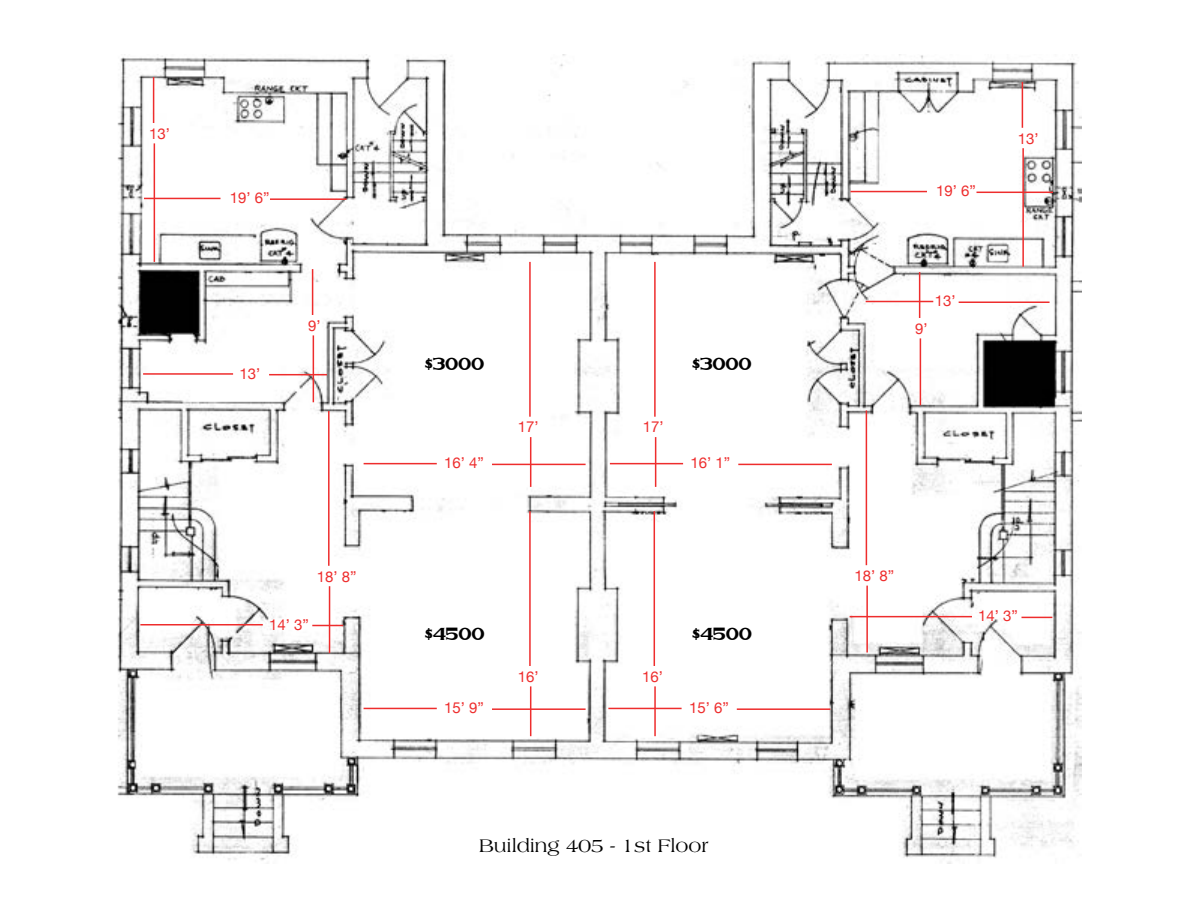
<style>
.page{position:relative;width:1188px;height:918px;background:#fff}
.page>*{position:absolute;margin:0;border:0;box-sizing:border-box;transform-origin:0 0}
.t1{font:19.5px "Americana Std";color:#000}
.t2{font:15px "Helvetica Neue";color:#ee2d2d}
.t3{font:15px "Alphacal Black JNL";letter-spacing:-.015em;color:#000}
</style>
<div class="page">
<img style="left:117px;top:54px;width:964px;height:809px">
<hr style="left:529px;top:511px;width:2px;height:155px;background:#ee2d2d">
<hr style="left:529px;top:262px;width:2px;height:155px;background:#ee2d2d">
<hr style="left:654px;top:262px;width:2px;height:155px;background:#ee2d2d">
<hr style="left:866px;top:410px;width:1px;height:155px;background:#ee2d2d">
<hr style="left:654px;top:511px;width:1px;height:155px;background:#ee2d2d">
<hr style="left:530px;top:686px;width:1px;height:50px;background:#ee2d2d">
<hr style="left:530px;top:437px;width:1px;height:50px;background:#ee2d2d">
<hr style="left:655px;top:437px;width:1px;height:50px;background:#ee2d2d">
<hr style="left:866px;top:586px;width:2px;height:66px;background:#ee2d2d">
<hr style="left:654px;top:686px;width:2px;height:50px;background:#ee2d2d">
<hr style="left:492px;top:708px;width:94px;height:2px;background:#ee2d2d">
<hr style="left:492px;top:464px;width:94px;height:1px;background:#ee2d2d">
<hr style="left:738px;top:464px;width:94px;height:1px;background:#ee2d2d">
<hr style="left:1022px;top:617px;width:30px;height:1px;background:#ee2d2d">
<hr style="left:737px;top:708px;width:93px;height:2px;background:#ee2d2d">
<hr style="left:364px;top:708px;width:73px;height:1px;background:#ee2d2d">
<hr style="left:364px;top:463px;width:73px;height:1px;background:#ee2d2d">
<hr style="left:610px;top:463px;width:73px;height:1px;background:#ee2d2d">
<hr style="left:850px;top:616px;width:122px;height:1px;background:#ee2d2d">
<hr style="left:608px;top:708px;width:74px;height:1px;background:#ee2d2d">
<hr style="left:328px;top:411px;width:2px;height:155px;background:#ee2d2d">
<hr style="left:329px;top:586px;width:1px;height:67px;background:#ee2d2d">
<hr style="left:312px;top:625px;width:31px;height:1px;background:#ee2d2d">
<hr style="left:140px;top:624px;width:123px;height:2px;background:#ee2d2d">
<hr style="left:312px;top:269px;width:1px;height:46px;background:#ee2d2d">
<hr style="left:153px;top:77px;width:1px;height:46px;background:#ee2d2d">
<hr style="left:919px;top:272px;width:1px;height:46px;background:#ee2d2d">
<hr style="left:313px;top:335px;width:1px;height:67px;background:#ee2d2d">
<hr style="left:154px;top:143px;width:1px;height:119px;background:#ee2d2d">
<hr style="left:920px;top:338px;width:1px;height:67px;background:#ee2d2d">
<hr style="left:269px;top:374px;width:58px;height:1px;background:#ee2d2d">
<hr style="left:270px;top:198px;width:76px;height:2px;background:#ee2d2d">
<hr style="left:959px;top:302px;width:91px;height:1px;background:#ee2d2d">
<hr style="left:143px;top:373px;width:90px;height:2px;background:#ee2d2d">
<hr style="left:144px;top:198px;width:76px;height:1px;background:#ee2d2d">
<hr style="left:866px;top:301px;width:67px;height:1px;background:#ee2d2d">
<hr style="left:1022px;top:82px;width:1px;height:46px;background:#ee2d2d">
<hr style="left:1022px;top:148px;width:2px;height:119px;background:#ee2d2d">
<hr style="left:976px;top:192px;width:77px;height:1px;background:#ee2d2d">
<hr style="left:850px;top:191px;width:77px;height:1px;background:#ee2d2d">
<p class="t2" style="left:149px;top:123px;width:22px">13’</p>
<p class="t2" style="left:230px;top:187px;width:41px">19’ 6”</p>
<p class="t2" style="left:239px;top:363px;width:22px">13’</p>
<p class="t2" style="left:308px;top:315px;width:14px">9’</p>
<p class="t2" style="left:317px;top:565px;width:41px">18’ 8”</p>
<p class="t2" style="left:269px;top:613px;width:41px">14’ 3”</p>
<p class="t3" style="left:425px;top:354px;width:61px">$3000</p>
<p class="t2" style="left:518px;top:416px;width:22px">17’</p>
<p class="t2" style="left:643px;top:416px;width:22px">17’</p>
<p class="t3" style="left:692px;top:354px;width:61px">$3000</p>
<p class="t2" style="left:444px;top:452px;width:41px">16’ 4”</p>
<p class="t2" style="left:691px;top:452px;width:41px">16’ 1”</p>
<p class="t3" style="left:425px;top:624px;width:61px">$4500</p>
<p class="t2" style="left:444px;top:697px;width:41px">15’ 9”</p>
<p class="t2" style="left:518px;top:666px;width:22px">16’</p>
<p class="t2" style="left:642px;top:666px;width:22px">16’</p>
<p class="t3" style="left:692px;top:624px;width:61px">$4500</p>
<p class="t2" style="left:689px;top:697px;width:41px">15’ 6”</p>
<h1 class="t1" style="left:473px;top:835px;width:243px">Building 405 - First Floor</h1>
<h1 class="t1" style="left:479px;top:835px;width:231px">Building 405 - 1st Floor</h1>
<p class="t2" style="left:936px;top:180px;width:41px">19’ 6”</p>
<p class="t2" style="left:915px;top:318px;width:14px">9’</p>
<p class="t2" style="left:935px;top:290px;width:22px">13’</p>
<p class="t2" style="left:1018px;top:127px;width:22px">13’</p>
<p class="t2" style="left:854px;top:565px;width:41px">18’ 8”</p>
<p class="t2" style="left:978px;top:605px;width:41px">14’ 3”</p>
</div>
